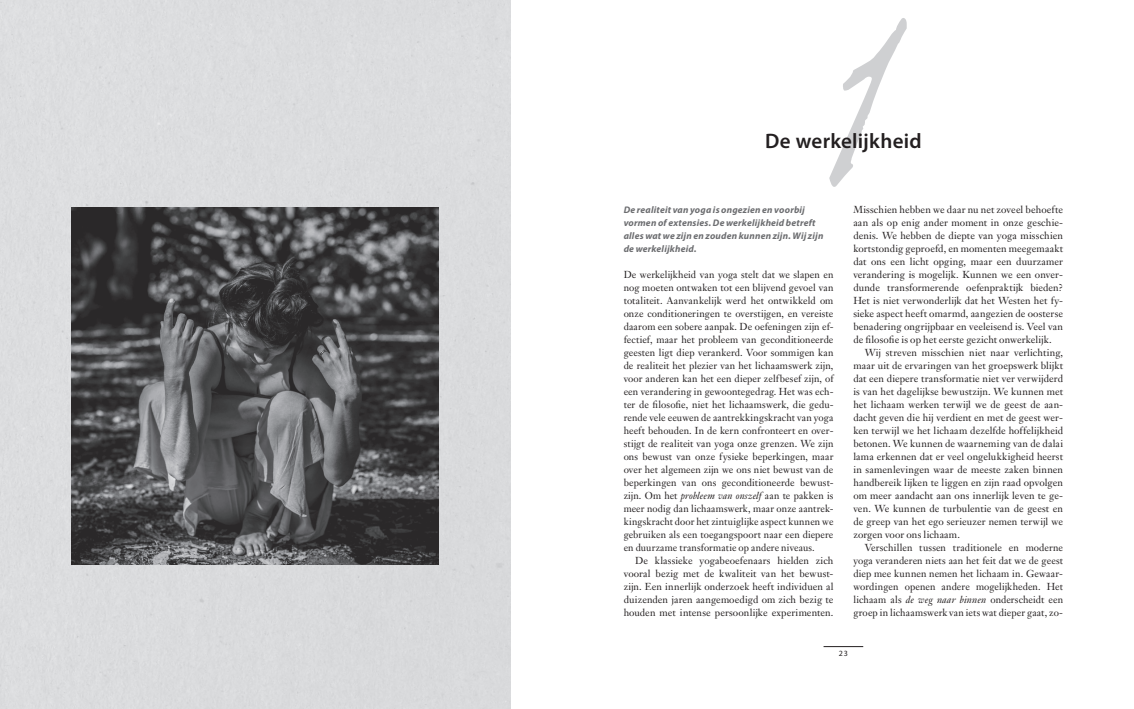
<style>
.page{position:relative;width:1134px;height:709px;background:#fff}
.page>*{position:absolute;margin:0;border:0;box-sizing:border-box;transform-origin:0 0}
.Hoofdstukkop_lijn_bo{font:600 21px "Myriad Pro";letter-spacing:.01em;color:#231f20}
.Platte_tekst_insprin{font:10px/13px "Janson Text LT Std";letter-spacing:.005em;color:#231f20;text-align:justify}
.Platte_tekst{font:10px/13px "Janson Text LT Std";letter-spacing:.005em;color:#231f20;text-align:justify}
.Cursief_opening_hoof{font:italic 700 9.6px/13px "Myriad Pro";letter-spacing:.02em;color:#6c6d70}
.t1{font:8px "Myriad Pro";color:#231f20}
.s1{font-style:italic}
</style>
<div class="page">
<hr style="left:823px;top:646px;width:40px;height:1px;background:#231f20">
<div style="left:0;top:0;width:510px;height:709px;background:#dbdcde"></div>
<svg style="left:829px;top:18px;width:78px;height:169px"></svg>
<img style="left:71px;top:207px;width:368px;height:357px">
<p class="Hoofdstukkop_lijn_bo" style="left:765px;top:128px;width:158px">De werkelijkheid</p>
<p class="Cursief_opening_hoof" style="left:624px;top:203px;width:201px">De realiteit van yoga is ongezien en voorbij vormen of extensies. De werkelijkheid betreft alles wat we zijn en zouden kunnen zijn. Wij zijn de werkelijkheid.</p>
<p class="Platte_tekst" style="left:624px;top:268px;width:211px">De werkelijkheid van yoga stelt dat we slapen en nog moeten ontwaken tot een blijvend gevoel van totaliteit. Aanvankelijk werd het ontwikkeld om onze conditioneringen te overstijgen, en vereiste daarom een sobere aanpak. De oefeningen zijn ef&shy;fectief, maar het probleem van geconditioneerde geesten ligt diep verankerd. Voor sommigen kan de realiteit het plezier van het lichaamswerk zijn, voor anderen kan het een dieper zelfbesef zijn, of een verandering in gewoontegedrag. Het was ech&shy;ter de filosofie, niet het lichaamswerk, die gedu&shy;rende vele eeuwen de aantrekkingskracht van yoga heeft behouden. In de kern confronteert en over&shy;stijgt de realiteit van yoga onze grenzen. We zijn ons bewust van onze fysieke beperkingen, maar over het algemeen zijn we ons niet bewust van de beperkingen van ons geconditioneerde bewust&shy;zijn. Om het <span class="s1">probleem van onszelf</span> aan te pakken is meer nodig dan lichaamswerk, maar onze aantrek&shy;kingskracht door het zintuiglijke aspect kunnen we gebruiken als een toegangspoort naar een diepere en duurzame transformatie op andere niveaus.</p>
<p class="Platte_tekst_insprin" style="left:624px;top:554px;width:211px;text-indent:11px">De klassieke yogabeoefenaars hielden zich vooral bezig met de kwaliteit van het bewust&shy;zijn. Een innerlijk onderzoek heeft individuen al duizenden jaren aangemoedigd om zich bezig te houden met intense persoonlijke experimenten.</p>
<p class="Platte_tekst_insprin" style="left:853px;top:203px;width:211px">Misschien hebben we daar nu net zoveel behoefte aan als op enig ander moment in onze geschie&shy;denis. We hebben de diepte van yoga misschien kortstondig geproefd, en momenten meegemaakt dat ons een licht opging, maar een duurzamer verandering is mogelijk. Kunnen we een onver&shy;dunde transformerende oefenpraktijk bieden?<br>Het is niet verwonderlijk dat het Westen het fy&shy;sieke aspect heeft omarmd, aangezien de oosterse benadering ongrijpbaar en veeleisend is. Veel van de filosofie is op het eerste gezicht onwerkelijk.</p>
<p class="Platte_tekst_insprin" style="left:853px;top:346px;width:211px;text-indent:11px">Wij streven misschien niet naar verlichting, maar uit de ervaringen van het groepswerk blijkt dat een diepere transformatie niet ver verwijderd is van het dagelijkse bewustzijn. We kunnen met het lichaam werken terwijl we de geest de aan&shy;dacht geven die hij verdient en met de geest wer&shy;ken terwijl we het lichaam dezelfde hoffelijkheid betonen. We kunnen de waarneming van de dalai lama erkennen dat er veel ongelukkigheid heerst in samenlevingen waar de meeste zaken binnen handbereik lijken te liggen en zijn raad opvolgen om meer aandacht aan ons innerlijk leven te ge&shy;ven. We kunnen de turbulentie van de geest en de greep van het ego serieuzer nemen terwijl we zorgen voor ons lichaam.</p>
<p class="Platte_tekst_insprin" style="left:853px;top:541px;width:211px;text-indent:11px">Verschillen tussen traditionele en moderne yoga veranderen niets aan het feit dat we de geest diep mee kunnen nemen het lichaam in. Gewaar&shy;wordingen openen andere mogelijkheden. Het lichaam als <span class="s1">de weg naar binnen</span> onderscheidt een groep in lichaamswerk van iets wat dieper gaat, zo-</p>
<p class="t1" style="left:839px;top:648px;width:11px">23</p>
</div>
